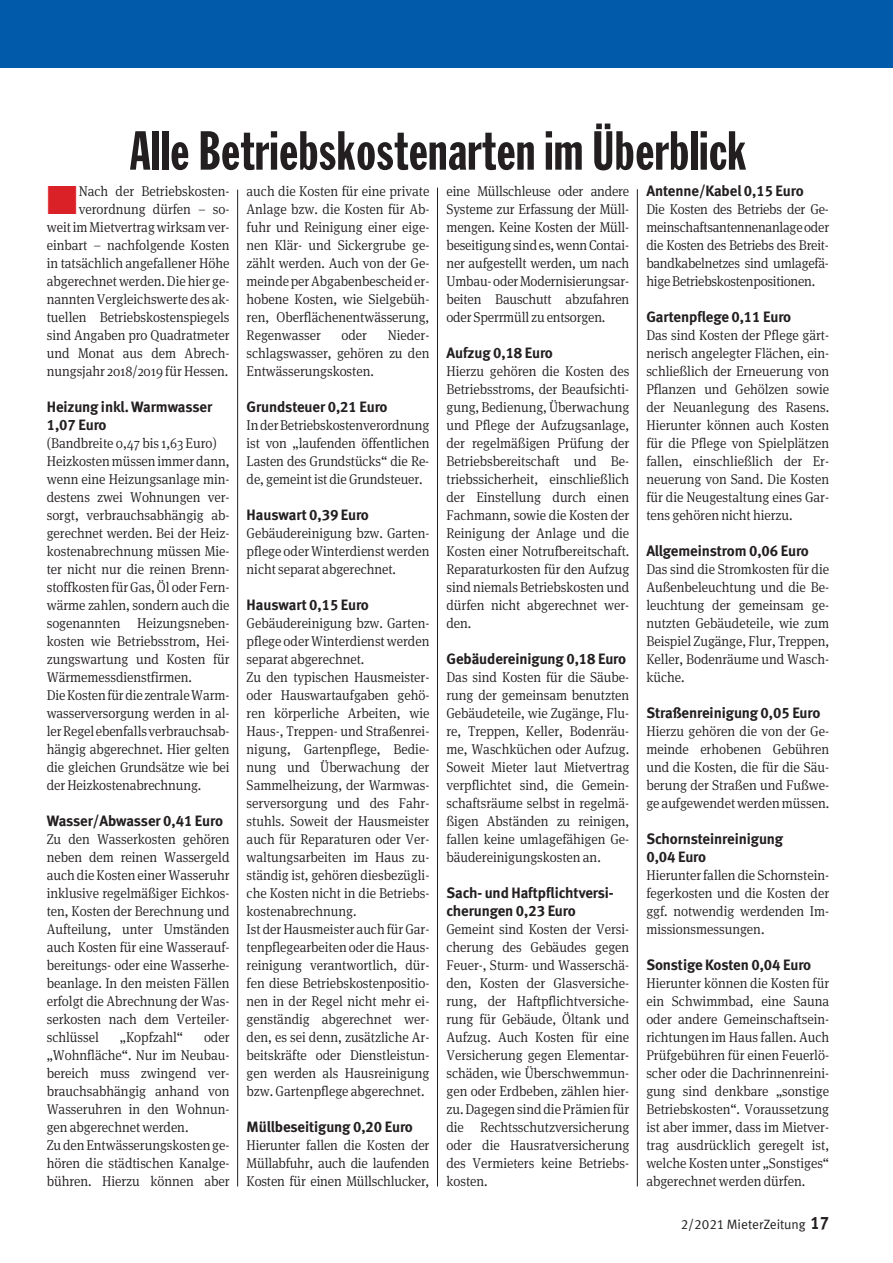
<style>
.page{position:relative;width:893px;height:1263px;background:#fff}
.page>*{position:absolute;margin:0;border:0;box-sizing:border-box;transform-origin:0 0}
.t1{font:54px "Franklin Gothic Extra Cond";letter-spacing:.01em;color:#231f20}
.t2{font:700 15px/18px "VZ Meta LF";letter-spacing:-.005em;color:#231f20}
.t3{font:300 14.25px/18px "Meta Serif OT";letter-spacing:-.005em;color:#231f20;text-align:justify;scale:.94 1}
.t4{font:13.5px "VZ Meta LF";color:#231f20}
.s1{color:#db2128}
.s2{font-weight:700;font-size:18px}
</style>
<div class="page">
<div style="left:0;top:0;width:893px;height:67px;background:#015aaa"></div>
<hr style="left:237px;top:190px;width:1px;height:996px;background:#231f20">
<hr style="left:437px;top:188px;width:1px;height:998px;background:#231f20">
<hr style="left:637px;top:189px;width:1px;height:997px;background:#231f20">
<h1 class="t1" style="left:130px;top:131px;width:618px">Alle Betriebskostenarten im Überblick</h1>
<p class="t3" style="left:47px;top:183px;width:196px;text-align:right"><span class="s1">■</span>Nach der Betriebskosten&shy;verordnung dürfen – so&shy;weitim Mietvertragwirksam ver&shy;einbart – nachfolgende Kosten in tatsächlich angefallener Höhe abgerechnetwerden.Diehier ge&shy;nannten Vergleichswerte des ak&shy;tuellen Betriebskostenspiegels sind Angaben pro Quadratmeter und Monat aus dem Abrech&shy;nungsjahr 2018/2019 für Hessen.</p>
<p class="t2" style="left:47px;top:398px;width:167px">Heizung inkl. Warmwasser<br>1,07 Euro</p>
<p class="t3" style="left:47px;top:435px;width:196px;text-align:left">(Bandbreite 0,47 bis 1,63 Euro)<br>Heizkostenmüssenimmerdann, wenn eine Heizungsanlage min&shy;destens zwei Wohnungen ver&shy;sorgt, verbrauchsabhängig ab&shy;gerechnet werden. Bei der Heiz&shy;kostenabrechnung müssen Mie&shy;ter nicht nur die reinen Brenn&shy;stoffkosten für Gas, Öl oder Fern&shy;wärme zahlen, sondern auch die sogenannten Heizungsneben&shy;kosten wie Betriebsstrom, Hei&shy;zungswartung und Kosten für<br>Wärmemessdienstfirmen.<br>DieKostenfürdiezentraleWarm&shy;wasserversorgung werden in al&shy;lerRegelebenfallsverbrauchsab&shy;hängig abgerechnet. Hier gelten die gleichen Grundsätze wie bei der Heizkostenabrechnung.</p>
<p class="t2" style="left:47px;top:812px;width:178px">Wasser/Abwasser 0,41 Euro</p>
<p class="t3" style="left:47px;top:831px;width:196px">Zu den Wasserkosten gehören neben dem reinen Wassergeld auch die Kosten einer Wasseruhr inklusive regelmäßiger Eichkos&shy;ten, Kosten der Berechnung und Aufteilung, unter Umständen auch Kosten für eine Wasserauf&shy;bereitungs- oder eine Wasserhe&shy;beanlage. In den meisten Fällen erfolgt die Abrechnung der Was&shy;serkosten nach dem Verteiler&shy;schlüssel</p>
<p class="t2" style="left:646px;top:182px;width:159px">Antenne/Kabel 0,15 Euro</p>
<p class="t3" style="left:646px;top:201px;width:196px">Die Kosten des Betriebs der Ge&shy;meinschaftsantennenanlageoder die Kosten des Betriebs des Breit&shy;bandkabelnetzes sind umlagefä&shy;hige Betriebskostenpositionen.</p>
<p class="t2" style="left:646px;top:308px;width:146px">Gartenpflege 0,11 Euro</p>
<p class="t3" style="left:646px;top:327px;width:196px">Das sind Kosten der Pflege gärt&shy;nerisch angelegter Flächen, ein&shy;schließlich der Erneuerung von Pflanzen und Gehölzen sowie der Neuanlegung des Rasens.<br>Hierunter können auch Kosten für die Pflege von Spielplätzen fallen, einschließlich der Er&shy;neuerung von Sand. Die Kosten für die Neugestaltung eines Gar&shy;tens gehören nicht hierzu.</p>
<p class="t2" style="left:646px;top:542px;width:164px">Allgemeinstrom 0,06 Euro</p>
<p class="t3" style="left:646px;top:561px;width:196px">Das sind die Stromkosten für die Außenbeleuchtung und die Be&shy;leuchtung der gemeinsam ge&shy;nutzten Gebäudeteile, wie zum Beispiel Zugänge, Flur, Treppen, Keller, Bodenräume und Wasch&shy;küche.</p>
<p class="t2" style="left:646px;top:704px;width:176px">Straßenreinigung 0,05 Euro</p>
<p class="t3" style="left:646px;top:723px;width:196px">Hierzu gehören die von der Ge&shy;meinde erhobenen Gebühren und die Kosten, die für die Säu&shy;berung der Straßen und Fußwe&shy;ge aufgewendetwerden müssen.</p>
<p class="t2" style="left:646px;top:830px;width:138px">Schornsteinreinigung<br>0,04 Euro</p>
<p class="t3" style="left:646px;top:867px;width:196px">Hierunter fallen die Schornstein&shy;fegerkosten und die Kosten der ggf. notwendig werdenden Im&shy;missionsmessungen.</p>
<p class="t2" style="left:646px;top:956px;width:166px">Sonstige Kosten 0,04 Euro</p>
<p class="t3" style="left:646px;top:975px;width:196px">Hierunter können die Kosten für ein Schwimmbad, eine Sauna oder andere Gemeinschaftsein&shy;richtungen im Haus fallen. Auch Prüfgebühren für einen Feuerlö&shy;scher oder die Dachrinnenreini&shy;gung sind denkbare „sonstige Betriebskosten“. Voraussetzung ist aber immer, dass im Mietver&shy;trag ausdrücklich geregelt ist, welche Kosten unter „Sonstiges“ abgerechnet werden dürfen.</p>
<p class="t3" style="left:446px;top:183px;width:196px">eine Müllschleuse oder andere Systeme zur Erfassung der Müll&shy;mengen. Keine Kosten der Müll&shy;beseitigungsindes,wennContai&shy;ner aufgestellt werden, um nach Umbau-oderModernisierungsar&shy;beiten Bauschutt abzufahren oder Sperrmüll zu entsorgen.</p>
<p class="t2" style="left:446px;top:344px;width:108px">Aufzug 0,18 Euro</p>
<p class="t3" style="left:446px;top:363px;width:196px">Hierzu gehören die Kosten des Betriebsstroms, der Beaufsichti&shy;gung, Bedienung, Überwachung und Pflege der Aufzugsanlage, der regelmäßigen Prüfung der Betriebsbereitschaft und Be&shy;triebssicherheit, einschließlich der Einstellung durch einen Fachmann, sowie die Kosten der Reinigung der Anlage und die Kosten einer Notrufbereitschaft.<br>Reparaturkosten für den Aufzug sind niemals Betriebskosten und dürfen nicht abgerechnet wer&shy;den.</p>
<p class="t2" style="left:446px;top:650px;width:181px">Gebäudereinigung 0,18 Euro</p>
<p class="t3" style="left:446px;top:669px;width:196px">Das sind Kosten für die Säube&shy;rung der gemeinsam benutzten Gebäudeteile, wie Zugänge, Flu&shy;re, Treppen, Keller, Bodenräu&shy;me, Waschküchen oder Aufzug.<br>Soweit Mieter laut Mietvertrag verpflichtet sind, die Gemein&shy;schaftsräume selbst in regelmä&shy;ßigen Abständen zu reinigen, fallen keine umlagefähigen Ge&shy;bäudereinigungskosten an.</p>
<p class="t2" style="left:446px;top:884px;width:169px">Sach- und Haftpflichtversi&shy;cherungen 0,23 Euro</p>
<p class="t3" style="left:446px;top:921px;width:196px">Gemeint sind Kosten der Versi&shy;cherung des Gebäudes gegen Feuer-, Sturm- und Wasserschä&shy;den, Kosten der Glasversiche&shy;rung, der Haftpflichtversiche&shy;rung für Gebäude, Öltank und Aufzug. Auch Kosten für eine Versicherung gegen Elementar&shy;schäden, wie Überschwemmun&shy;gen oder Erdbeben, zählen hier&shy;zu.Dagegensind diePrämienfür die Rechtsschutzversicherung oder die Hausratversicherung des Vermieters keine Betriebs&shy;kosten.</p>
<p class="t3" style="left:247px;top:183px;width:196px">auch die Kosten für eine private Anlage bzw. die Kosten für Ab&shy;fuhr und Reinigung einer eige&shy;nen Klär- und Sickergrube ge&shy;zählt werden. Auch von der Ge&shy;meindeperAbgabenbescheider&shy;hobene Kosten, wie Sielgebüh&shy;ren, Oberflächenentwässerung, Regenwasser</p>
<p class="t3" style="left:247px;top:327px;width:196px;text-indent:141px">Nieder&shy;schlagswasser, gehören zu den Entwässerungskosten.</p>
<p class="t2" style="left:247px;top:398px;width:142px">Grundsteuer 0,21 Euro</p>
<p class="t3" style="left:247px;top:417px;width:196px">InderBetriebskostenverordnung ist von „laufenden öffentlichen Lasten des Grundstücks“ die Re&shy;de, gemeint ist die Grundsteuer.</p>
<p class="t2" style="left:247px;top:506px;width:124px">Hauswart 0,39 Euro</p>
<p class="t3" style="left:247px;top:525px;width:196px">Gebäudereinigung bzw. Garten&shy;pflege oder Winterdienst werden nicht separat abgerechnet.</p>
<p class="t2" style="left:247px;top:596px;width:124px">Hauswart 0,15 Euro</p>
<p class="t3" style="left:247px;top:615px;width:196px;text-align:left">Gebäudereinigung bzw. Garten&shy;pflege oder Winterdienst werden separat abgerechnet.<br>Zu den typischen Hausmeister&shy;oder Hauswartaufgaben gehö&shy;ren körperliche Arbeiten, wie<br>Haus-, Treppen- und Straßenrei&shy;nigung, Gartenpflege, Bedie&shy;nung und Überwachung der<br>Sammelheizung, der Warmwas&shy;serversorgung und des Fahr&shy;stuhls. Soweit der Hausmeister auch für Reparaturen oder Ver&shy;waltungsarbeiten im Haus zu&shy;ständig ist, gehören diesbezügli&shy;che Kosten nicht in die Betriebs&shy;kostenabrechnung.<br>Ist der Hausmeister auch fürGar&shy;tenpflegearbeiten oder die Haus&shy;reinigung verantwortlich, dür&shy;fen diese Betriebskostenpositio&shy;nen in der Regel nicht mehr ei&shy;genständig abgerechnet wer&shy;den, es sei denn, zusätzliche Ar&shy;beitskräfte oder Dienstleistun&shy;gen werden als Hausreinigung bzw. Gartenpflege abgerechnet.</p>
<p class="t2" style="left:247px;top:1118px;width:168px">Müllbeseitigung 0,20 Euro</p>
<p class="t3" style="left:247px;top:1137px;width:196px">Hierunter fallen die Kosten der Müllabfuhr, auch die laufenden Kosten für einen Müllschlucker,</p>
<p class="t3" style="left:342px;top:327px;width:29px">oder</p>
<p class="t3" style="left:47px;top:1029px;width:196px;text-align:left;text-indent:157px">oder „Wohnfläche“. Nur im Neubau&shy;bereich muss zwingend ver&shy;brauchsabhängig anhand von<br>Wasseruhren in den Wohnun&shy;gen abgerechnet werden.<br>ZudenEntwässerungskostenge&shy;hören die städtischen Kanalge&shy;bühren. Hierzu können aber</p>
<p class="t3" style="left:120px;top:1029px;width:69px">„Kopfzahl“</p>
<p class="t4" style="left:681px;top:1216px;width:150px">2/2021 MieterZeitung <span class="s2">17</span></p>
</div>
